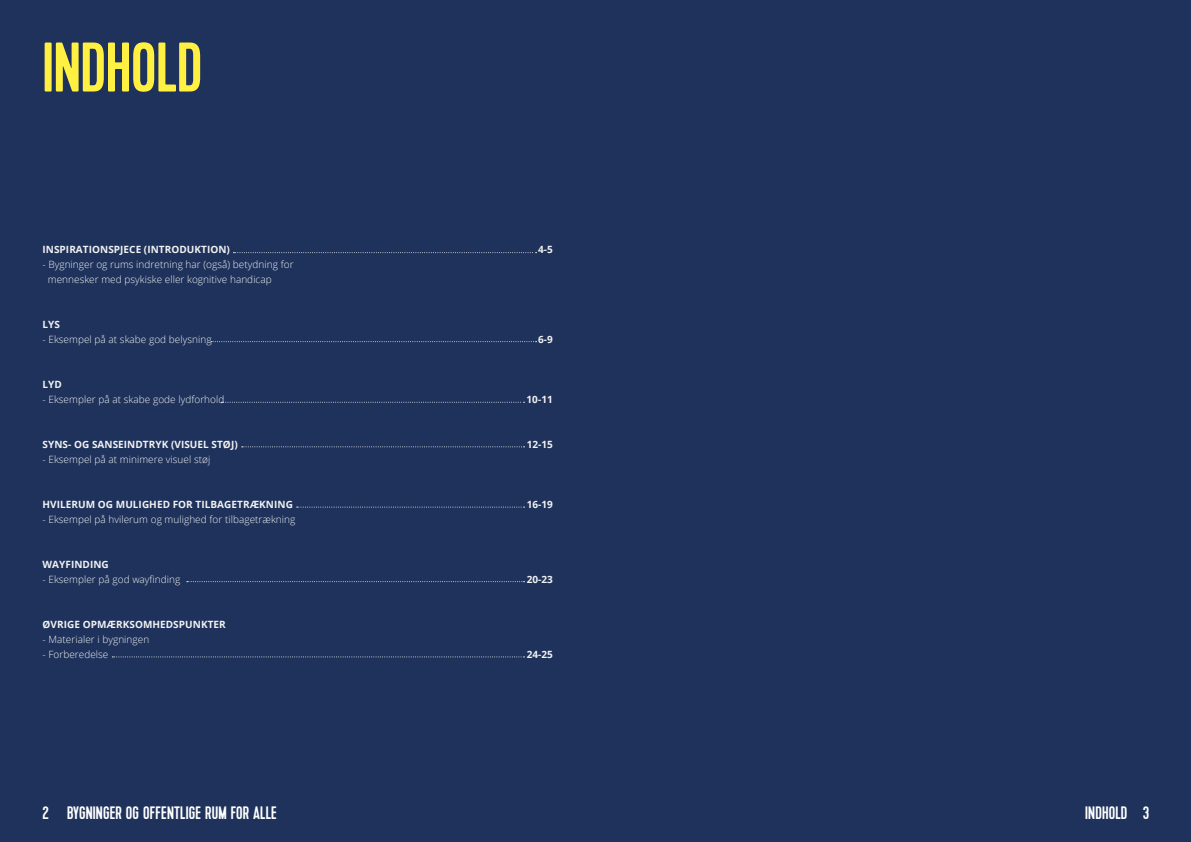
<style>
.page{position:relative;width:1191px;height:842px;background:#1e325c}
.page>*{position:absolute;margin:0;border:0;box-sizing:border-box;transform-origin:0 0}
.t1{font:70px "Kapra";color:#fff042}
.t2{font:18px "Kapra";letter-spacing:.01em;color:#fff}
.t3{font:300 10px "Open Sans";letter-spacing:.005em;color:#f2f2f2}
.P1{font:700 10px "Open Sans";letter-spacing:.005em;color:#f2f2f2}
</style>
<div class="page">
<svg style="left:233px;top:252px;width:303px;height:1px"></svg>
<svg style="left:211px;top:341px;width:325px;height:1px"></svg>
<svg style="left:221px;top:402px;width:303px;height:1px"></svg>
<svg style="left:242px;top:446px;width:282px;height:1px"></svg>
<svg style="left:297px;top:507px;width:227px;height:1px"></svg>
<svg style="left:187px;top:581px;width:337px;height:1px"></svg>
<svg style="left:112px;top:657px;width:412px;height:1px"></svg>
<p class="t1" style="left:43px;top:27px;width:161px">INDHOLD</p>
<p class="P1" style="left:43px;top:242px;width:189px">INSPIRATIONSPJECE (INTRODUKTION)</p>
<p class="t3" style="left:43px;top:257px;width:252px">- Bygninger og rums indretning har (også) betydning for</p>
<p class="t3" style="left:48px;top:272px;width:225px">mennesker med psykiske eller kognitive handicap</p>
<p class="P1" style="left:538px;top:242px;width:16px">4-5</p>
<p class="P1" style="left:43px;top:317px;width:19px">LYS</p>
<p class="t3" style="left:43px;top:332px;width:171px">- Eksempel på at skabe god belysning</p>
<p class="P1" style="left:538px;top:332px;width:16px">6-9</p>
<p class="P1" style="left:43px;top:377px;width:21px">LYD</p>
<p class="t3" style="left:43px;top:392px;width:183px">- Eksempler på at skabe gode lydforhold</p>
<p class="P1" style="left:526px;top:392px;width:28px">10-11</p>
<p class="P1" style="left:43px;top:437px;width:197px">SYNS- OG SANSEINDTRYK (VISUEL STØJ)</p>
<p class="t3" style="left:43px;top:452px;width:169px">- Eksempel på at minimere visuel støj</p>
<p class="P1" style="left:526px;top:437px;width:28px">12-15</p>
<p class="P1" style="left:43px;top:497px;width:252px">HVILERUM OG MULIGHED FOR TILBAGETRÆKNING</p>
<p class="t3" style="left:43px;top:512px;width:254px">- Eksempel på hvilerum og mulighed for tilbagetrækning</p>
<p class="P1" style="left:526px;top:497px;width:28px">16-19</p>
<p class="P1" style="left:43px;top:557px;width:68px">WAYFINDING</p>
<p class="t3" style="left:43px;top:572px;width:139px">- Eksempler på god wayfinding</p>
<p class="P1" style="left:526px;top:572px;width:28px">20-23</p>
<p class="P1" style="left:43px;top:617px;width:185px">ØVRIGE OPMÆRKSOMHEDSPUNKTER</p>
<p class="t3" style="left:43px;top:632px;width:108px">- Materialer i bygningen</p>
<p class="t3" style="left:43px;top:647px;width:67px">- Forberedelse</p>
<p class="P1" style="left:526px;top:647px;width:28px">24-25</p>
<h2 class="t2" style="left:43px;top:802px;width:236px">2 BYGNINGER OG OFFENTLIGE RUM FOR ALLE</h2>
<h2 class="t2" style="left:1085px;top:802px;width:65px">INDHOLD 3</h2>
</div>
